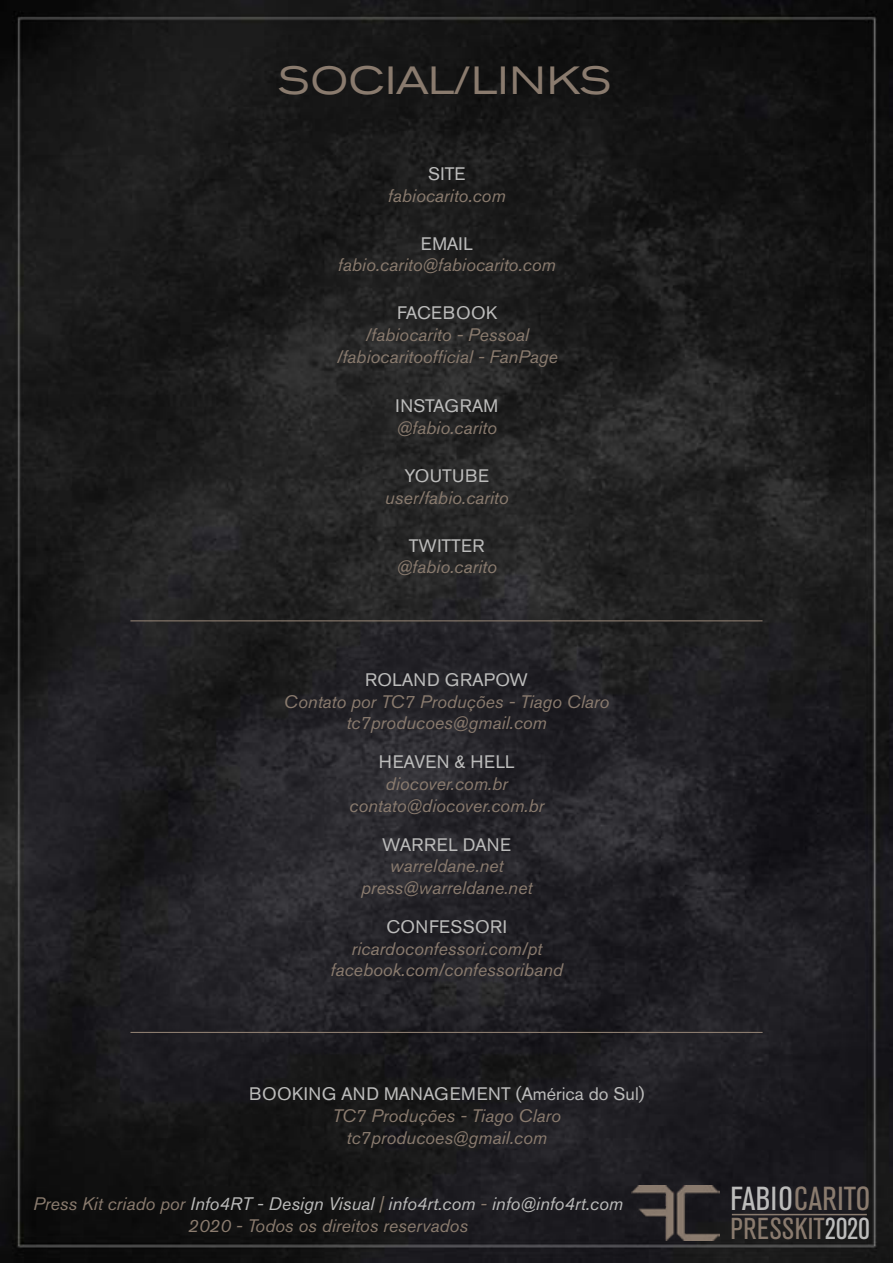
<style>
.page{position:relative;width:893px;height:1263px;background:#fff}
.page>*{position:absolute;margin:0;border:0;box-sizing:border-box;transform-origin:0 0}
.t1{font:expanded 39px "Akzidenz Grotesk Pro";letter-spacing:.02em;color:#8a7b6e}
.t2{font:condensed 33px "Akzidenz Grotesk Pro";letter-spacing:.02em;color:#8a7b6e}
.t3{font:condensed 30px "Akzidenz Grotesk Pro";letter-spacing:.02em;color:#8a7b6e}
.t4{font:italic 18px/21.6px "Akzidenz Grotesk Pro";color:#8a7b6e;text-align:center}
.t5{font:18px "Akzidenz Grotesk Pro";letter-spacing:.02em;color:#bcbcbb}
.t6{font:18px "Akzidenz Grotesk Pro";color:#bcbcbb}
.s1{color:#bcbcbb}
</style>
<div class="page">
<img style="left:0;top:0;width:893px;height:1263px">
<img style="left:631px;top:1185px;width:89px;height:55px">
<hr style="left:732px;top:1214px;width:135px;height:1px;background:#8a7b6e">
<hr style="left:130px;top:620px;width:632px;height:1px;background:#8a7b6e">
<hr style="left:130px;top:1032px;width:633px;height:1px;background:#8a7b6e">
<h1 class="t1" style="left:278px;top:55px;width:335px">SOCIAL/LINKS</h1>
<p class="t5" style="left:428px;top:162px;width:39px">SITE</p>
<p class="t4" style="left:388px;top:184px;width:119px">fabiocarito.com</p>
<p class="t5" style="left:421px;top:232px;width:54px">EMAIL</p>
<p class="t4" style="left:338px;top:254px;width:219px">fabio.carito@fabiocarito.com</p>
<p class="t5" style="left:397px;top:301px;width:102px">FACEBOOK</p>
<p class="t4" style="left:337px;top:324px;width:223px">/fabiocarito - Pessoal /fabiocaritoofficial - FanPage</p>
<p class="t6" style="left:396px;top:394px;width:104px">INSTAGRAM</p>
<p class="t4" style="left:397px;top:417px;width:102px">@fabio.carito</p>
<p class="t5" style="left:404px;top:464px;width:86px">YOUTUBE</p>
<p class="t4" style="left:385px;top:486px;width:125px">user/fabio.carito</p>
<p class="t6" style="left:409px;top:534px;width:77px">TWITTER</p>
<p class="t4" style="left:397px;top:556px;width:102px">@fabio.carito</p>
<p class="t5" style="left:365px;top:668px;width:164px">ROLAND GRAPOW</p>
<p class="t4" style="left:284px;top:690px;width:327px">Contato por TC7 Produções - Tiago Claro tc7producoes@gmail.com</p>
<p class="t5" style="left:379px;top:750px;width:137px">HEAVEN &amp; HELL</p>
<p class="t4" style="left:349px;top:773px;width:196px">diocover.com.br contato@diocover.com.br</p>
<p class="t5" style="left:382px;top:833px;width:131px">WARREL DANE</p>
<p class="t4" style="left:361px;top:855px;width:173px">warreldane.net press@warreldane.net</p>
<p class="t5" style="left:386px;top:915px;width:122px">CONFESSORI</p>
<p class="t4" style="left:331px;top:937px;width:234px">ricardoconfessori.com/pt facebook.com/confessoriband</p>
<p class="t6" style="left:249px;top:1082px;width:397px">BOOKING AND MANAGEMENT (América do Sul)</p>
<p class="t4" style="left:333px;top:1104px;width:230px">TC7 Produções - Tiago Claro tc7producoes@gmail.com</p>
<p class="t4" style="left:33px;top:1192px;width:591px">Press Kit criado por <span class="s1">Info4RT - Design Visual</span> | <span class="s1">info4rt.com</span> - <span class="s1">info@info4rt.com<br></span>2020 - Todos os direitos reservados</p>
<h2 class="t2" style="left:730px;top:1177px;width:141px"><span class="s1">FABIO</span>CARITO</h2>
<h3 class="t3" style="left:730px;top:1209px;width:141px">PRESSKIT<span class="s1">2020</span></h3>
</div>
